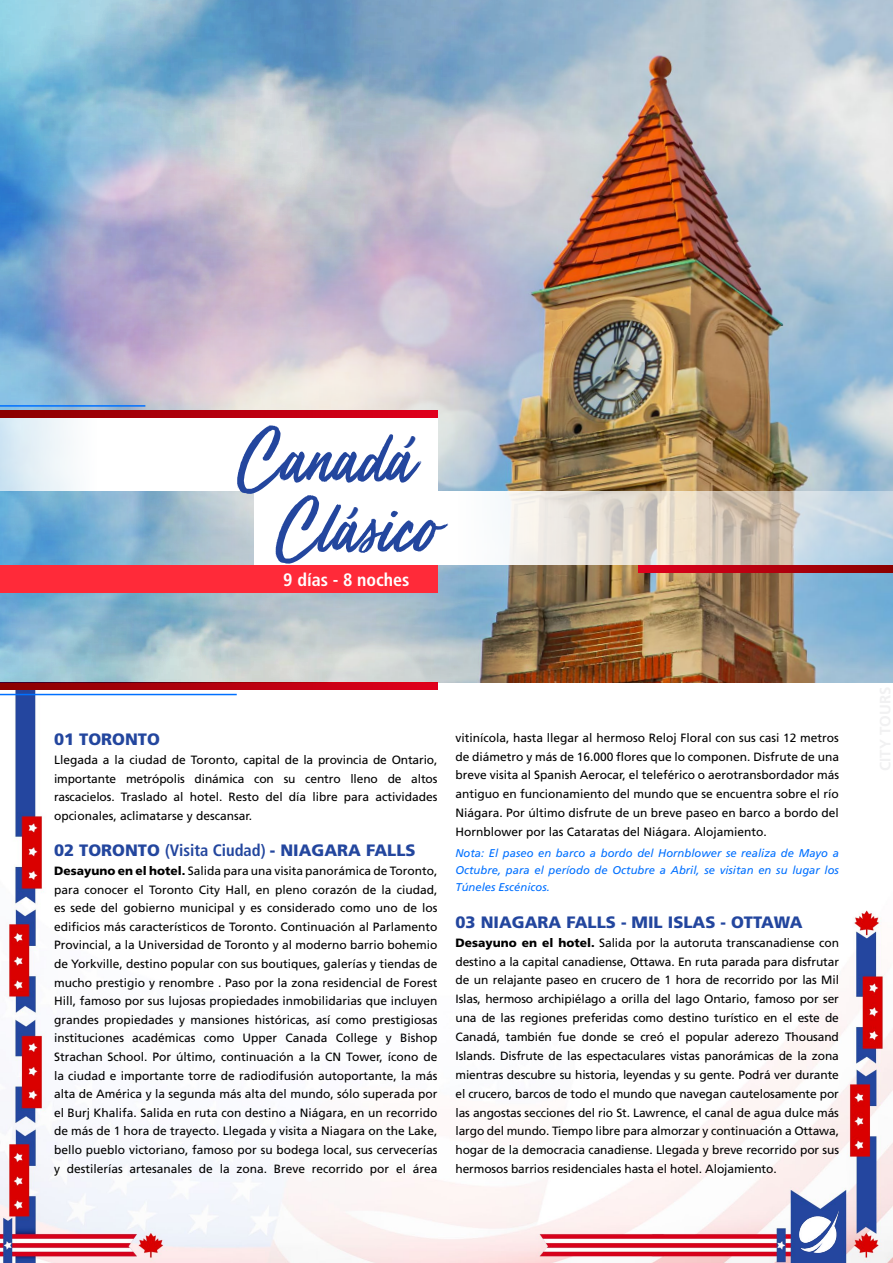
<style>
.page{position:relative;width:893px;height:1263px;background:#fff}
.page>*{position:absolute;margin:0;border:0;box-sizing:border-box;transform-origin:0 0}
.t1{font:75px "Mega Fresh";color:#23469e}
.t2{font:40.5px "Amarillo";color:#23469e}
.t3{font:700 condensed 18px "Frutiger";color:#fff}
.t4{font:900 16.5px "Frutiger";color:#23469e}
.t5{font:12px/18.6px "Frutiger";color:#000;text-align:justify}
.t6{font:italic 11.25px/16.8px "Frutiger";color:#0070ff;text-align:justify}
.s1{font-weight:700;font-stretch:condensed}
.s2{font-weight:900}
</style>
<div class="page">
<img style="left:0;top:682px;width:893px;height:581px">
<img style="left:800px;top:1210px;width:39px;height:43px">
<img style="left:757px;top:0;width:136px;height:682px">
<svg style="left:0;top:682px;width:437px;height:7px;background:#af000f"></svg>
<hr style="left:0;top:694px;width:237px;height:1px;background:#0070ff">
<img style="left:0;top:0;width:757px;height:682px">
<div style="left:0;top:565px;width:437px;height:28px;background:#ff2a39"></div>
<div style="left:0;top:417px;width:437px;height:74px;background:#fff"></div>
<svg style="left:255px;top:491px;width:638px;height:74px"></svg>
<svg style="left:0;top:410px;width:437px;height:7px;background:#b4000e"></svg>
<svg style="left:638px;top:565px;width:255px;height:7px;background:#b5000e"></svg>
<hr style="left:0;top:405px;width:145px;height:2px;background:#0070ff">
<h1 class="t1" style="left:240px;top:419px;width:175px">Canada</h1>
<h2 class="t2" style="left:404px;top:444px;width:14px">´</h2>
<h1 class="t1" style="left:278px;top:489px;width:161px">Clasico</h1>
<h2 class="t2" style="left:347px;top:514px;width:14px">´</h2>
<h3 class="t3" style="left:283px;top:569px;width:128px">9 días - 8 noches</h3>
<h3 class="t4" style="left:54px;top:729px;width:107px">01 TORONTO</h3>
<p class="t5" style="left:54px;top:750px;width:385px">Llegada a la ciudad de Toronto, capital de la provincia de Ontario, importante metrópolis dinámica con su centro lleno de altos rascacielos. Traslado al hotel. Resto del día libre para actividades opcionales, aclimatarse y descansar.</p>
<h3 class="t4" style="left:54px;top:841px;width:363px">02 TORONTO <span class="s1">(Visita Ciudad)</span> - NIAGARA FALLS</h3>
<p class="t5" style="left:54px;top:861px;width:385px"><span class="s2">Desayuno en el hotel.</span> Salida para una visita panorámica de Toronto, para conocer el Toronto City Hall, en pleno corazón de la ciudad, es sede del gobierno municipal y es considerado como uno de los edificios más característicos de Toronto. Continuación al Parlamento Provincial, a la Universidad de Toronto y al moderno barrio bohemio de Yorkville, destino popular con sus boutiques, galerías y tiendas de mucho prestigio y renombre . Paso por la zona residencial de Forest Hill, famoso por sus lujosas propiedades inmobilidarias que incluyen grandes propiedades y mansiones históricas, así como prestigiosas instituciones académicas como Upper Canada College y Bishop Strachan School. Por último, continuación a la CN Tower, ícono de la ciudad e importante torre de radiodifusión autoportante, la más alta de América y la segunda más alta del mundo, sólo superada por el Burj Khalifa. Salida en ruta con destino a Niágara, en un recorrido de más de 1 hora de trayecto. Llegada y visita a Niagara on the Lake, bello pueblo victoriano, famoso por su bodega local, sus cervecerías y destilerías artesanales de la zona. Breve recorrido por el área</p>
<p class="t5" style="left:455px;top:728px;width:385px">vitinícola, hasta llegar al hermoso Reloj Floral con sus casi 12 metros de diámetro y más de 16.000 flores que lo componen. Disfrute de una breve visita al Spanish Aerocar, el teleférico o aerotransbordador más antiguo en funcionamiento del mundo que se encuentra sobre el río Niágara. Por último disfrute de un breve paseo en barco a bordo del Hornblower por las Cataratas del Niágara. Alojamiento.</p>
<p class="t6" style="left:455px;top:845px;width:385px">Nota: El paseo en barco a bordo del Hornblower se realiza de Mayo a Octubre, para el período de Octubre a Abril, se visitan en su lugar los Túneles Escénicos.</p>
<h3 class="t4" style="left:455px;top:912px;width:349px">03 NIAGARA FALLS - MIL ISLAS - OTTAWA</h3>
<p class="t5" style="left:455px;top:933px;width:385px"><span class="s2">Desayuno en el hotel.</span> Salida por la autoruta transcanadiense con destino a la capital canadiense, Ottawa. En ruta parada para disfrutar de un relajante paseo en crucero de 1 hora de recorrido por las Mil Islas, hermoso archipiélago a orilla del lago Ontario, famoso por ser una de las regiones preferidas como destino turístico en el este de Canadá, también fue donde se creó el popular aderezo Thousand Islands. Disfrute de las espectaculares vistas panorámicas de la zona mientras descubre su historia, leyendas y su gente. Podrá ver durante el crucero, barcos de todo el mundo que navegan cautelosamente por las angostas secciones del rio St. Lawrence, el canal de agua dulce más largo del mundo. Tiempo libre para almorzar y continuación a Ottawa, hogar de la democracia canadiense. Llegada y breve recorrido por sus hermosos barrios residenciales hasta el hotel. Alojamiento.</p>
</div>
